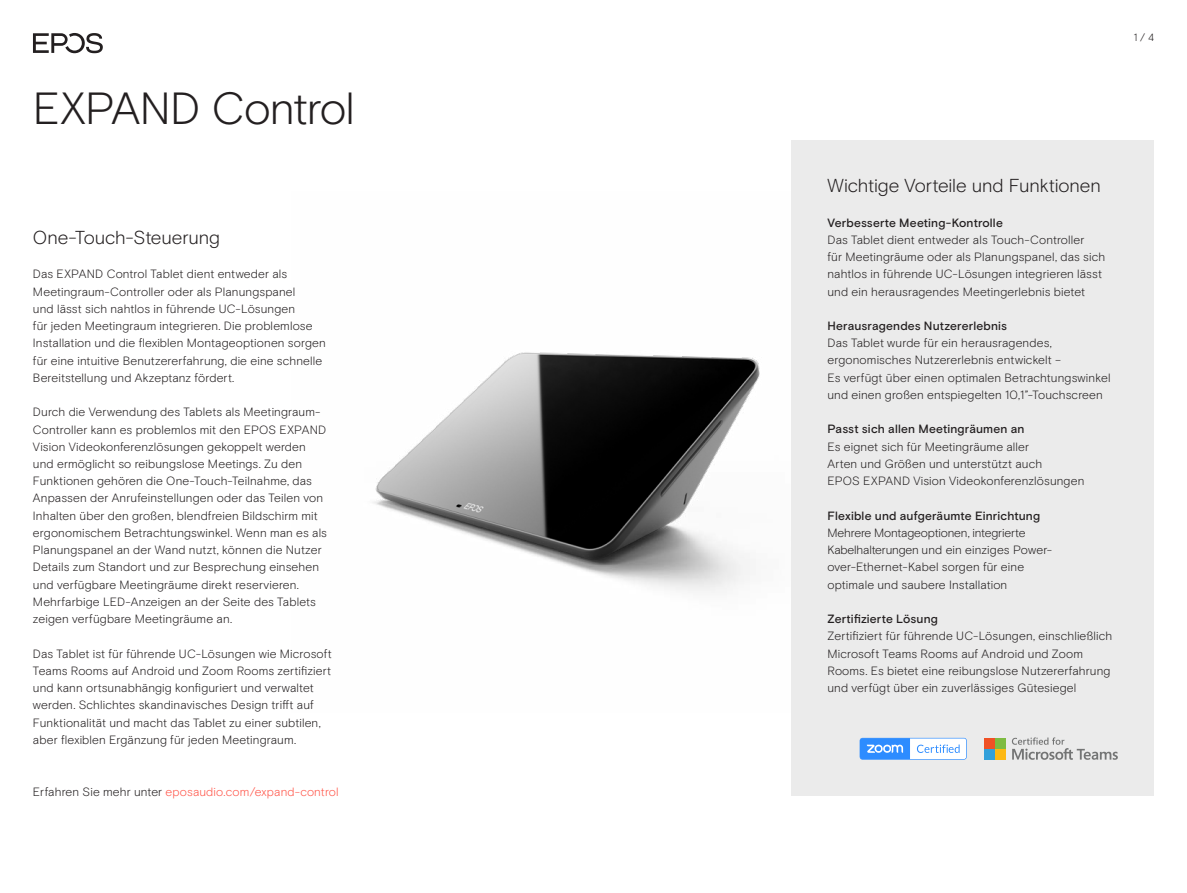
<style>
.page{position:relative;width:1187px;height:893px;background:#fff}
.page>*{position:absolute;margin:0;border:0;box-sizing:border-box;transform-origin:0 0}
.t1{font:300 45px "EPOS Basis";letter-spacing:-.02em;color:#231f20}
.t2{font:300 18.75px "EPOS Basis";letter-spacing:-.005em;color:#231f20}
.t3{font:300 12px/17.2px "EPOS Basis";letter-spacing:.01em;color:#231f20}
.t4{font:500 12px "EPOS Basis";letter-spacing:.015em;color:#231f20}
.t5{font:300 12px "EPOS Basis";letter-spacing:.01em;color:#ff5549}
.t6{font:300 10.5px "EPOS Basis";color:#231f20}
.s1{color:#231f20}
</style>
<div class="page">
<img style="left:373px;top:352px;width:387px;height:241px">
<svg style="left:33px;top:33px;width:70px;height:20px"></svg>
<div style="left:791px;top:140px;width:362px;height:656px;background:#ebebeb"></div>
<div style="left:983px;top:738px;width:11px;height:10px;background:#f05125"></div>
<div style="left:995px;top:738px;width:10px;height:10px;background:#7ebb42"></div>
<div style="left:983px;top:749px;width:11px;height:11px;background:#32a0da"></div>
<div style="left:995px;top:749px;width:10px;height:11px;background:#fdb813"></div>
<svg style="left:1011px;top:737px;width:106px;height:23px"></svg>
<svg style="left:859px;top:738px;width:107px;height:22px;background:#9bc8fe"></svg>
<h1 class="t1" style="left:33px;top:82px;width:323px">EXPAND Control</h1>
<h2 class="t2" style="left:33px;top:226px;width:188px">One-Touch-Steuerung</h2>
<p class="t3" style="left:33px;top:266px;width:294px">Das EXPAND Control Tablet dient entweder als Meetingraum-Controller oder als Planungspanel<br>und lässt sich nahtlos in führende UC-Lösungen<br>für jeden Meetingraum integrieren. Die problemlose Installation und die flexiblen Montageoptionen sorgen für eine intuitive Benutzererfahrung, die eine schnelle Bereitstellung und Akzeptanz fördert.</p>
<p class="t3" style="left:33px;top:404px;width:295px">Durch die Verwendung des Tablets als Meetingraum-Controller kann es problemlos mit den EPOS EXPAND Vision Videokonferenzlösungen gekoppelt werden und ermöglicht so reibungslose Meetings. Zu den Funktionen gehören die One-Touch-Teilnahme, das Anpassen der Anrufeinstellungen oder das Teilen von Inhalten über den großen, blendfreien Bildschirm mit ergonomischem Betrachtungswinkel. Wenn man es als Planungspanel an der Wand nutzt, können die Nutzer Details zum Standort und zur Besprechung einsehen und verfügbare Meetingräume direkt reservieren.<br>Mehrfarbige LED-Anzeigen an der Seite des Tablets zeigen verfügbare Meetingräume an.</p>
<p class="t3" style="left:33px;top:645px;width:300px">Das Tablet ist für führende UC-Lösungen wie Microsoft Teams Rooms auf Android und Zoom Rooms zertifiziert und kann ortsunabhängig konfiguriert und verwaltet werden. Schlichtes skandinavisches Design trifft auf Funktionalität und macht das Tablet zu einer subtilen, aber flexiblen Ergänzung für jeden Meetingraum.</p>
<p class="t5" style="left:33px;top:784px;width:307px"><span class="s1">Erfahren Sie mehr unter</span> eposaudio.com/expand-control</p>
<p class="t6" style="left:1133px;top:31px;width:22px">1 / 4</p>
<h2 class="t2" style="left:827px;top:174px;width:275px">Wichtige Vorteile und Funktionen</h2>
<p class="t4" style="left:827px;top:215px;width:177px">Verbesserte Meeting-Kontrolle</p>
<p class="t3" style="left:827px;top:231px;width:279px">Das Tablet dient entweder als Touch-Controller<br>für Meetingräume oder als Planungspanel, das sich nahtlos in führende UC-Lösungen integrieren lässt und ein herausragendes Meetingerlebnis bietet</p>
<p class="t4" style="left:827px;top:319px;width:181px">Herausragendes Nutzererlebnis</p>
<p class="t3" style="left:827px;top:335px;width:284px">Das Tablet wurde für ein herausragendes, ergonomisches Nutzererlebnis entwickelt –<br>Es verfügt über einen optimalen Betrachtungswinkel und einen großen entspiegelten 10,1”-Touchscreen</p>
<p class="t4" style="left:827px;top:422px;width:199px">Passt sich allen Meetingräumen an</p>
<p class="t3" style="left:827px;top:438px;width:258px">Es eignet sich für Meetingräume aller<br>Arten und Größen und unterstützt auch<br>EPOS EXPAND Vision Videokonferenzlösungen</p>
<p class="t4" style="left:827px;top:508px;width:214px">Flexible und aufgeräumte Einrichtung</p>
<p class="t3" style="left:827px;top:524px;width:226px">Mehrere Montageoptionen, integrierte Kabelhalterungen und ein einziges Power&shy;over-Ethernet-Kabel sorgen für eine optimale und saubere Installation</p>
<p class="t4" style="left:827px;top:612px;width:112px">Zertifizierte Lösung</p>
<p class="t3" style="left:827px;top:628px;width:286px">Zertifiziert für führende UC-Lösungen, einschließlich Microsoft Teams Rooms auf Android und Zoom Rooms. Es bietet eine reibungslose Nutzererfahrung und verfügt über ein zuverlässiges Gütesiegel</p>
</div>
